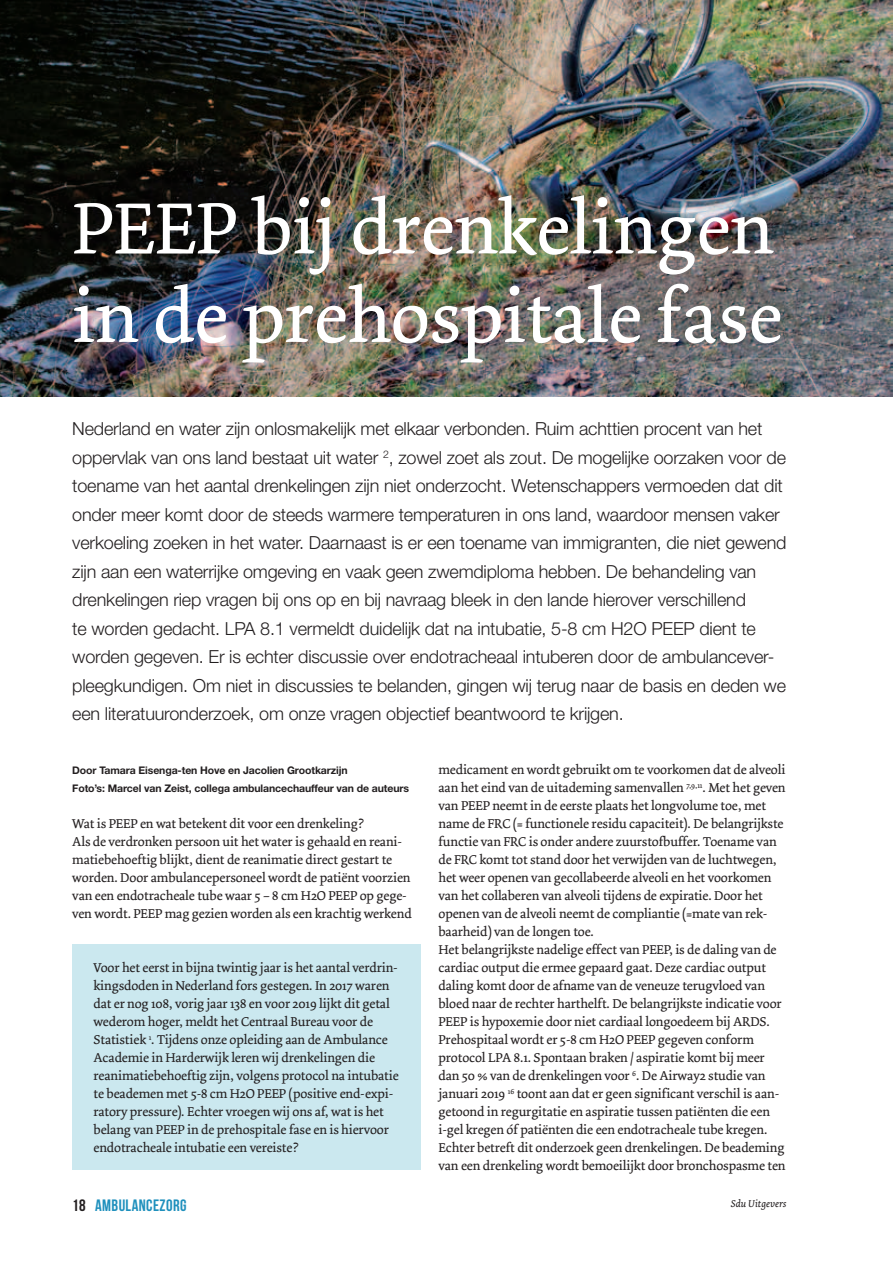
<style>
.page{position:relative;width:893px;height:1263px;background:#fff}
.page>*{position:absolute;margin:0;border:0;box-sizing:border-box;transform-origin:0 0}
.t1{font:76.5px/88.5px "Dolly";letter-spacing:-.005em;color:#fff}
.t2{font:300 18px/28.5px "Helvetica Neue LT Std";letter-spacing:-.01em;color:#231f20}
.t3{font:16.5px "Bebas Neue";letter-spacing:.025em;color:#1f90bd}
.t4{font:13.5px/18px "Dolly";letter-spacing:-.01em;color:#231f20}
.t5{font:700 10.5px/18px "Helvetica Neue LT Std";letter-spacing:-.01em;color:#231f20}
.t6{font:italic 10.5px "Dolly";color:#231f20}
.s1{color:#231f20}
</style>
<div class="page">
<img style="left:0;top:0;width:893px;height:396px">
<div style="left:72px;top:944px;width:348px;height:225px;background:#cbe8ef"></div>
<h1 class="t1" style="left:72px;top:186px;width:712px">PEEP bij drenkelingen in de prehospitale fase</h1>
<p class="t2" style="left:72px;top:414px;width:716px">Nederland en water zijn onlosmakelijk met elkaar verbonden. Ruim achttien procent van het oppervlak van ons land bestaat uit water <sup>2</sup>, zowel zoet als zout. De mogelijke oorzaken voor de toename van het aantal drenkelingen zijn niet onderzocht. Wetenschappers vermoeden dat dit onder meer komt door de steeds warmere temperaturen in ons land, waardoor mensen vaker verkoeling zoeken in het water. Daarnaast is er een toename van immigranten, die niet gewend zijn aan een waterrijke omgeving en vaak geen zwemdiploma hebben. De behandeling van drenkelingen riep vragen bij ons op en bij navraag bleek in den lande hierover verschillend<br>te worden gedacht. LPA 8.1 vermeldt duidelijk dat na intubatie, 5-8 cm H2O PEEP dient te worden gegeven. Er is echter discussie over endotracheaal intuberen door de ambulancever&shy;pleegkundigen. Om niet in discussies te belanden, gingen wij terug naar de basis en deden we een literatuuronderzoek, om onze vragen objectief beantwoord te krijgen.</p>
<p class="t5" style="left:72px;top:761px;width:338px">Door Tamara Eisenga-ten Hove en Jacolien Grootkarzijn<br>Foto’s: Marcel van Zeist, collega ambulancechauffeur van de auteurs</p>
<p class="t4" style="left:72px;top:815px;width:341px">Wat is PEEP en wat betekent dit voor een drenkeling?<br>Als de verdronken persoon uit het water is gehaald en reani&shy;matiebehoeftig blijkt, dient de reanimatie direct gestart te worden. Door ambulancepersoneel wordt de patiënt voorzien van een endotracheale tube waar 5 – 8 cm H2O PEEP op gege&shy;ven wordt. PEEP mag gezien worden als een krachtig werkend</p>
<p class="t4" style="left:94px;top:959px;width:307px">Voor het eerst in bijna twintig jaar is het aantal verdrin&shy;kingsdoden in Nederland fors gestegen. In 2017 waren dat er nog 108, vorig jaar 138 en voor 2019 lijkt dit getal wederom hoger, meldt het Centraal Bureau voor de Statistiek <sup>1</sup>. Tijdens onze opleiding aan de Ambulance Academie in Harderwijk leren wij drenkelingen die reanimatiebehoeftig zijn, volgens protocol na intubatie te beademen met 5-8 cm H2O PEEP (positive end-expi&shy;ratory pressure). Echter vroegen wij ons af, wat is het belang van PEEP in de prehospitale fase en is hiervoor endotracheale intubatie een vereiste?</p>
<p class="t4" style="left:438px;top:761px;width:349px">medicament en wordt gebruikt om te voorkomen dat de alveoli aan het eind van de uitademing samenvallen <sup>7,9,11</sup>. Met het geven van PEEP neemt in de eerste plaats het longvolume toe, met name de FRC (= functionele residu capaciteit). De belangrijkste functie van FRC is onder andere zuurstofbuffer. Toename van de FRC komt tot stand door het verwijden van de luchtwegen, het weer openen van gecollabeerde alveoli en het voorkomen van het collaberen van alveoli tijdens de expiratie. Door het openen van de alveoli neemt de compliantie (=mate van rek&shy;baarheid) van de longen toe.<br>Het belangrijkste nadelige effect van PEEP, is de daling van de cardiac output die ermee gepaard gaat. Deze cardiac output daling komt door de afname van de veneuze terugvloed van bloed naar de rechter harthelft. De belangrijkste indicatie voor PEEP is hypoxemie door niet cardiaal longoedeem bij ARDS.<br>Prehospitaal wordt er 5-8 cm H2O PEEP gegeven conform protocol LPA 8.1. Spontaan braken / aspiratie komt bij meer dan 50 % van de drenkelingen voor <sup>6</sup>. De Airway2 studie van januari 2019 <sup>16</sup> toont aan dat er geen significant verschil is aan&shy;getoond in regurgitatie en aspiratie tussen patiënten die een i-gel kregen óf patiënten die een endotracheale tube kregen.<br>Echter betreft dit onderzoek geen drenkelingen. De beademing van een drenkeling wordt bemoeilijkt door bronchospasme ten</p>
<p class="t3" style="left:72px;top:1196px;width:116px"><span class="s1">18</span> AMBULANCEZORG</p>
<p class="t6" style="left:731px;top:1197px;width:57px">Sdu Uitgevers</p>
</div>
